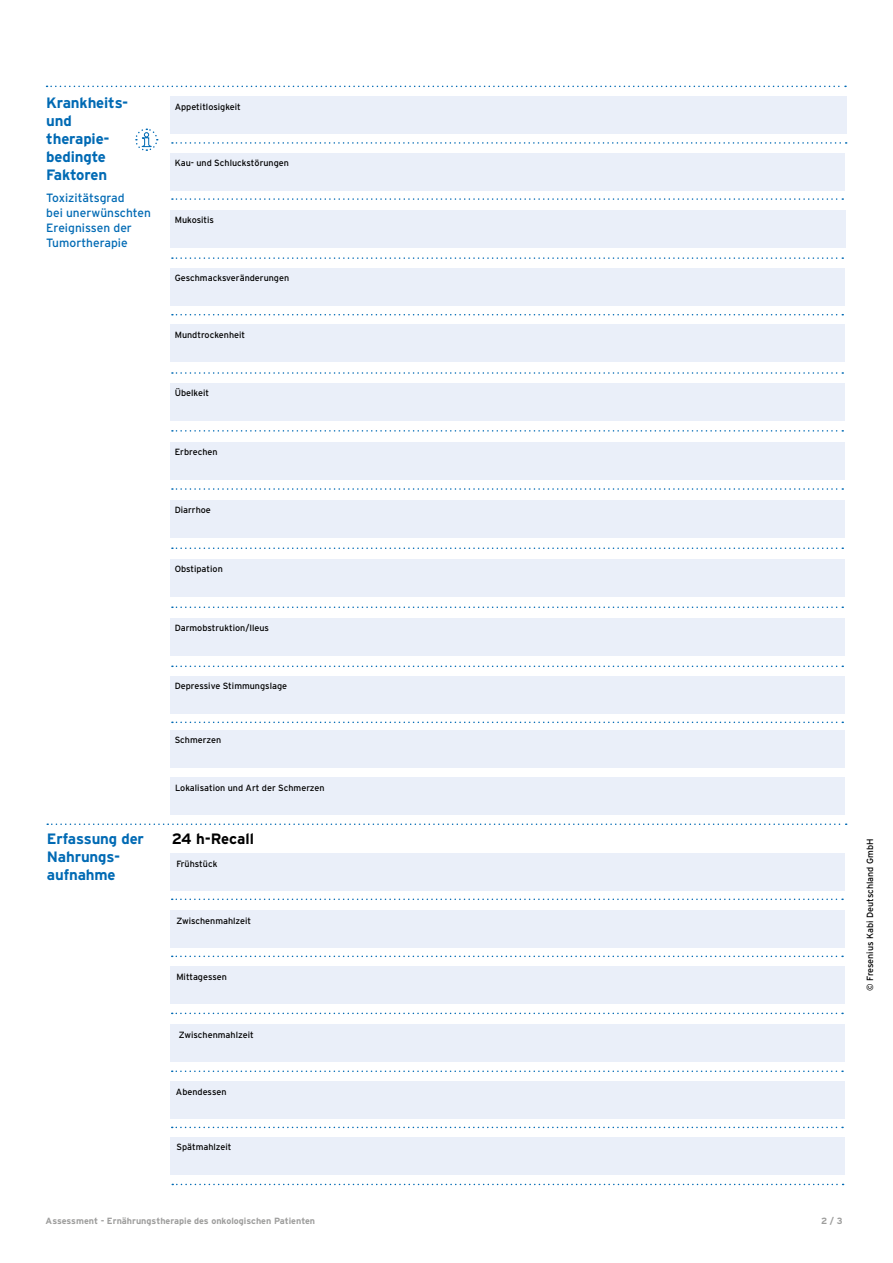
<style>
.page{position:relative;width:893px;height:1263px;background:#fff}
.page>*{position:absolute;margin:0;border:0;box-sizing:border-box;transform-origin:0 0}
.t1{font:700 15px/18px "Interstate";letter-spacing:-.01em;color:#006ab4}
.t2{font:700 15px "Interstate";color:#000}
.t3{font:12px/15px "Interstate";color:#006ab4}
.t4{font:9px "Interstate";color:#000}
.t5{font:700 9px "Interstate";color:#9d9d9c}
</style>
<div class="page">
<div style="left:170px;top:730px;width:675px;height:37px;background:#eaeff9"></div>
<div style="left:170px;top:676px;width:675px;height:38px;background:#eaeff9"></div>
<div style="left:170px;top:618px;width:675px;height:38px;background:#eaeff9"></div>
<div style="left:170px;top:559px;width:675px;height:38px;background:#eaeff9"></div>
<div style="left:170px;top:500px;width:675px;height:38px;background:#eaeff9"></div>
<div style="left:170px;top:442px;width:675px;height:37px;background:#eaeff9"></div>
<div style="left:170px;top:383px;width:675px;height:38px;background:#eaeff9"></div>
<div style="left:170px;top:324px;width:675px;height:38px;background:#eaeff9"></div>
<div style="left:170px;top:268px;width:675px;height:37px;background:#eaeff9"></div>
<div style="left:170px;top:210px;width:676px;height:38px;background:#eaeff9"></div>
<div style="left:170px;top:153px;width:675px;height:38px;background:#eaeff9"></div>
<svg style="left:172px;top:198px;width:671px;height:2px"></svg>
<svg style="left:172px;top:665px;width:671px;height:2px"></svg>
<svg style="left:172px;top:721px;width:671px;height:2px"></svg>
<svg style="left:172px;top:257px;width:671px;height:2px"></svg>
<svg style="left:172px;top:314px;width:671px;height:1px"></svg>
<svg style="left:172px;top:430px;width:671px;height:2px"></svg>
<svg style="left:172px;top:488px;width:671px;height:2px"></svg>
<svg style="left:172px;top:547px;width:671px;height:2px"></svg>
<svg style="left:172px;top:606px;width:671px;height:2px"></svg>
<svg style="left:172px;top:372px;width:671px;height:2px"></svg>
<div style="left:170px;top:777px;width:675px;height:38px;background:#eaeff9"></div>
<svg style="left:172px;top:142px;width:675px;height:2px"></svg>
<div style="left:170px;top:96px;width:676px;height:38px;background:#eaeff9"></div>
<svg style="left:47px;top:86px;width:799px;height:1px"></svg>
<div style="left:170px;top:1081px;width:675px;height:38px;background:#eaeff9"></div>
<div style="left:170px;top:1137px;width:675px;height:38px;background:#eaeff9"></div>
<div style="left:170px;top:1024px;width:675px;height:38px;background:#eaeff9"></div>
<div style="left:170px;top:966px;width:675px;height:38px;background:#eaeff9"></div>
<div style="left:170px;top:853px;width:675px;height:38px;background:#eaeff9"></div>
<div style="left:170px;top:910px;width:675px;height:38px;background:#eaeff9"></div>
<svg style="left:172px;top:898px;width:671px;height:2px"></svg>
<svg style="left:172px;top:955px;width:671px;height:2px"></svg>
<svg style="left:172px;top:1013px;width:671px;height:1px"></svg>
<svg style="left:172px;top:1070px;width:671px;height:2px"></svg>
<svg style="left:172px;top:1127px;width:671px;height:1px"></svg>
<svg style="left:172px;top:1184px;width:672px;height:1px"></svg>
<svg style="left:47px;top:823px;width:800px;height:2px"></svg>
<svg style="left:135px;top:128px;width:23px;height:23px"></svg>
<h1 class="t1" style="left:46px;top:94px;width:84px">Krankheits&shy;und therapie---- bedingte<br>Faktoren</h1>
<h2 class="t3" style="left:46px;top:190px;width:106px">Toxizitätsgrad<br>bei unerwünschten<br>Ereignissen der<br>Tumortherapie</h2>
<p class="t4" style="left:175px;top:102px;width:68px">Appetitlosigkeit</p>
<p class="t4" style="left:175px;top:158px;width:116px">Kau- und Schluckstörungen</p>
<p class="t4" style="left:175px;top:215px;width:41px">Mukositis</p>
<p class="t4" style="left:175px;top:273px;width:116px">Geschmacksveränderungen</p>
<p class="t4" style="left:175px;top:329px;width:72px">Mundtrockenheit</p>
<p class="t4" style="left:175px;top:388px;width:36px">Übelkeit</p>
<p class="t4" style="left:175px;top:447px;width:44px">Erbrechen</p>
<p class="t4" style="left:175px;top:505px;width:38px">Diarrhoe</p>
<p class="t4" style="left:175px;top:564px;width:50px">Obstipation</p>
<p class="t4" style="left:175px;top:623px;width:96px">Darmobstruktion/Ileus</p>
<p class="t4" style="left:175px;top:681px;width:114px">Depressive Stimmungslage</p>
<p class="t4" style="left:175px;top:735px;width:48px">Schmerzen</p>
<p class="t4" style="left:175px;top:783px;width:151px">Lokalisation und Art der Schmerzen</p>
<h1 class="t1" style="left:47px;top:829px;width:99px">Erfassung der<br>Nahrungs&shy;aufnahme</h1>
<h1 class="t2" style="left:172px;top:830px;width:84px">24 h-Recall</h1>
<p class="t4" style="left:176px;top:858px;width:43px">Frühstück</p>
<p class="t4" style="left:176px;top:916px;width:76px">Zwischenmahlzeit</p>
<p class="t4" style="left:176px;top:971px;width:52px">Mittagessen</p>
<p class="t4" style="left:179px;top:1030px;width:76px">Zwischenmahlzeit</p>
<p class="t4" style="left:176px;top:1087px;width:52px">Abendessen</p>
<p class="t4" style="left:176px;top:1142px;width:57px">Spätmahlzeit</p>
<p class="t4" style="left:865px;top:991px;width:154px;rotate:-90deg">© Fresenius Kabi Deutschland GmbH</p>
<p class="t5" style="left:46px;top:1215px;width:271px">Assessment - Ernährungstherapie des onkologischen Patienten</p>
<p class="t5" style="left:821px;top:1215px;width:23px">2 / 3</p>
</div>
